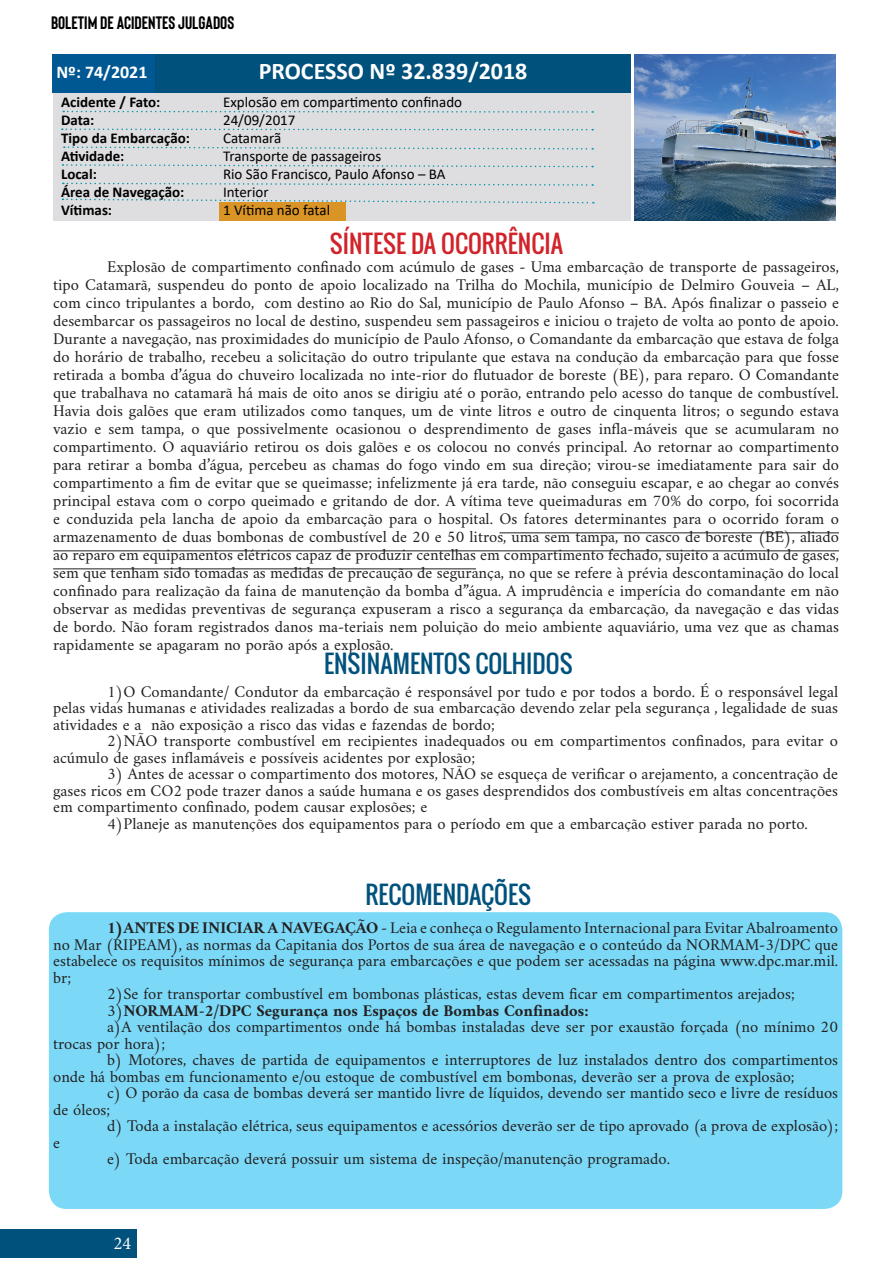
<style>
.page{position:relative;width:893px;height:1263px;background:#fff}
.page>*{position:absolute;margin:0;border:0;box-sizing:border-box;transform-origin:0 0}
.t1{font:24px "Oswald";color:#00527c}
.t2{font:700 24px "Calibri";color:#fff}
.t3{font:24px "Oswald";color:#d1232a}
.t4{font:700 18px "Bison";color:#000}
.t5{font:700 18px "Calibri";color:#fff}
.t6{font:18px "Minion Pro";color:#fff}
.t7{font:16.5px/18px "Amiri";color:#231f20;text-align:justify}
.t8{font:700 16.5px "Amiri";color:#231f20}
.t9{font:15px "Calibri";color:#000}
.t10{font:700 15px "Calibri";color:#000}
.s1{font-weight:700}
.s2{font-weight:400}
</style>
<div class="page">
<div style="left:0;top:1230px;width:137px;height:28px;background:#00527c"></div>
<div style="left:49px;top:912px;width:793px;height:297px;background:#7bd9f7;border-radius:18px"></div>
<div style="left:53px;top:54px;width:578px;height:167px;background:#dedddf"></div>
<div style="left:155px;top:54px;width:476px;height:38px;background:#00527c"></div>
<svg style="left:63px;top:111px;width:530px;height:2px"></svg>
<svg style="left:62px;top:128px;width:531px;height:2px"></svg>
<svg style="left:64px;top:146px;width:529px;height:4px"></svg>
<svg style="left:63px;top:164px;width:530px;height:4px"></svg>
<svg style="left:63px;top:182px;width:530px;height:4px"></svg>
<svg style="left:63px;top:198px;width:531px;height:6px"></svg>
<img style="left:635px;top:54px;width:201px;height:167px">
<hr style="left:499px;top:532px;width:340px;height:1px;background:#231f20">
<hr style="left:53px;top:550px;width:786px;height:1px;background:#231f20">
<hr style="left:53px;top:568px;width:423px;height:1px;background:#231f20">
<div style="left:53px;top:54px;width:102px;height:38px;background:#005892"></div>
<p class="t4" style="left:51px;top:13px;width:185px">BOLETIM DE ACIDENTES JULGADOS</p>
<p class="t5" style="left:56px;top:60px;width:93px">Nº: 74/2021</p>
<h1 class="t2" style="left:259px;top:54px;width:270px">PROCESSO Nº 32.839/2018</h1>
<p class="t10" style="left:61px;top:92px;width:101px">Acidente / Fato:</p>
<p class="t9" style="left:223px;top:92px;width:241px">Explosão em compartimento confinado</p>
<p class="t10" style="left:61px;top:110px;width:35px">Data:</p>
<p class="t9" style="left:223px;top:110px;width:74px">24/09/2017</p>
<p class="t10" style="left:61px;top:128px;width:130px">Tipo da Embarcação:</p>
<p class="t9" style="left:223px;top:128px;width:60px">Catamarã</p>
<p class="t10" style="left:61px;top:146px;width:65px">Atividade:</p>
<p class="t9" style="left:223px;top:146px;width:160px">Transporte de passageiros</p>
<p class="t10" style="left:61px;top:164px;width:37px">Local:</p>
<p class="t9" style="left:223px;top:164px;width:224px">Rio São Francisco, Paulo Afonso – BA</p>
<p class="t10" style="left:61px;top:182px;width:125px">Área de Navegação:</p>
<p class="t9" style="left:223px;top:182px;width:47px">Interior</p>
<p class="t10" style="left:61px;top:200px;width:53px">Vítimas:</p>
<p class="t9" style="left:223px;top:200px;width:109px">1 Vítima não fatal</p>
<h1 class="t3" style="left:330px;top:225px;width:235px">SÍNTESE DA OCORRÊNCIA</h1>
<p class="t7" style="left:53px;top:257px;width:787px;text-indent:54px">Explosão de compartimento confinado com acúmulo de gases - Uma embarcação de transporte de passageiros, tipo Catamarã, suspendeu do ponto de apoio localizado na Trilha do Mochila, município de Delmiro Gouveia – AL, com cinco tripulantes a bordo, com destino ao Rio do Sal, município de Paulo Afonso – BA. Após finalizar o passeio e desembarcar os passageiros no local de destino, suspendeu sem passageiros e iniciou o trajeto de volta ao ponto de apoio.<br>Durante a navegação, nas proximidades do município de Paulo Afonso, o Comandante da embarcação que estava de folga do horário de trabalho, recebeu a solicitação do outro tripulante que estava na condução da embarcação para que fosse retirada a bomba d’água do chuveiro localizada no inte-rior do flutuador de boreste (BE), para reparo. O Comandante que trabalhava no catamarã há mais de oito anos se dirigiu até o porão, entrando pelo acesso do tanque de combustível.<br>Havia dois galões que eram utilizados como tanques, um de vinte litros e outro de cinquenta litros; o segundo estava vazio e sem tampa, o que possivelmente ocasionou o desprendimento de gases infla-máveis que se acumularam no compartimento. O aquaviário retirou os dois galões e os colocou no convés principal. Ao retornar ao compartimento para retirar a bomba d’água, percebeu as chamas do fogo vindo em sua direção; virou-se imediatamente para sair do compartimento a fim de evitar que se queimasse; infelizmente já era tarde, não conseguiu escapar, e ao chegar ao convés principal estava com o corpo queimado e gritando de dor. A vítima teve queimaduras em 70% do corpo, foi socorrida e conduzida pela lancha de apoio da embarcação para o hospital. Os fatores determinantes para o ocorrido foram o armazenamento de duas bombonas de combustível de 20 e 50 litros, uma sem tampa, no casco de boreste (BE), aliado ao reparo em equipamentos elétricos capaz de produzir centelhas em compartimento fechado, sujeito a acúmulo de gases, sem que tenham sido tomadas as medidas de precaução de segurança, no que se refere à prévia descontaminação do local confinado para realização da faina de manutenção da bomba d”água. A imprudência e imperícia do comandante em não observar as medidas preventivas de segurança expuseram a risco a segurança da embarcação, da navegação e das vidas de bordo. Não foram registrados danos ma-teriais nem poluição do meio ambiente aquaviário, uma vez que as chamas rapidamente se apagaram no porão após a explosão.</p>
<h1 class="t1" style="left:324px;top:645px;width:250px">ENSINAMENTOS COLHIDOS</h1>
<p class="t7" style="left:53px;top:683px;width:786px;line-height:16.5px;text-indent:54px">1)O Comandante/ Condutor da embarcação é responsável por tudo e por todos a bordo. É o responsável legal pelas vidas humanas e atividades realizadas a bordo de sua embarcação devendo zelar pela segurança , legalidade de suas atividades e a não exposição a risco das vidas e fazendas de bordo;</p>
<p class="t7" style="left:53px;top:732px;width:786px;line-height:16.5px;text-indent:54px">2)NÃO transporte combustível em recipientes inadequados ou em compartimentos confinados, para evitar o acúmulo de gases inflamáveis e possíveis acidentes por explosão;</p>
<p class="t7" style="left:107px;top:765px;width:732px">3) Antes de acessar o compartimento dos motores, NÃO se esqueça de verificar o arejamento, a concentração de</p>
<p class="t7" style="left:53px;top:781px;width:786px">gases ricos em CO2 pode trazer danos a saúde humana e os gases desprendidos dos combustíveis em altas concentrações</p>
<p class="t7" style="left:53px;top:798px;width:376px">em compartimento confinado, podem causar explosões; e</p>
<p class="t7" style="left:107px;top:814px;width:702px">4)Planeje as manutenções dos equipamentos para o período em que a embarcação estiver parada no porto.</p>
<h1 class="t1" style="left:365px;top:876px;width:167px">RECOMENDAÇÕES</h1>
<p class="t7" style="left:107px;top:918px;width:732px"><span class="s1">1)ANTES DE INICIAR A NAVEGAÇÃO</span> - Leia e conheça o Regulamento Internacional para Evitar Abalroamento</p>
<p class="t7" style="left:53px;top:935px;width:786px">no Mar (RIPEAM), as normas da Capitania dos Portos de sua área de navegação e o conteúdo da NORMAM-3/DPC que</p>
<p class="t7" style="left:53px;top:951px;width:786px">estabelece os requisitos mínimos de segurança para embarcações e que podem ser acessadas na página www.dpc.mar.mil.</p>
<p class="t7" style="left:53px;top:968px;width:19px">br;</p>
<p class="t7" style="left:107px;top:984px;width:689px">2)Se for transportar combustível em bombonas plásticas, estas devem ficar em compartimentos arejados;</p>
<p class="t8" style="left:107px;top:1000px;width:483px"><span class="s2">3)</span>NORMAM-2/DPC Segurança nos Espaços de Bombas Confinados:</p>
<p class="t7" style="left:107px;top:1017px;width:732px">a)A ventilação dos compartimentos onde há bombas instaladas deve ser por exaustão forçada (no mínimo 20</p>
<p class="t7" style="left:53px;top:1034px;width:114px">trocas por hora);</p>
<p class="t7" style="left:107px;top:1050px;width:732px">b) Motores, chaves de partida de equipamentos e interruptores de luz instalados dentro dos compartimentos</p>
<p class="t7" style="left:53px;top:1067px;width:743px">onde há bombas em funcionamento e/ou estoque de combustível em bombonas, deverão ser a prova de explosão;</p>
<p class="t7" style="left:107px;top:1083px;width:732px">c) O porão da casa de bombas deverá ser mantido livre de líquidos, devendo ser mantido seco e livre de resíduos</p>
<p class="t7" style="left:53px;top:1100px;width:59px">de óleos;</p>
<p class="t7" style="left:107px;top:1116px;width:732px">d) Toda a instalação elétrica, seus equipamentos e acessórios deverão ser de tipo aprovado (a prova de explosão);</p>
<p class="t7" style="left:53px;top:1133px;width:8px">e</p>
<p class="t7" style="left:107px;top:1149px;width:564px">e) Toda embarcação deverá possuir um sistema de inspeção/manutenção programado.</p>
<p class="t6" style="left:114px;top:1231px;width:19px">24</p>
</div>
